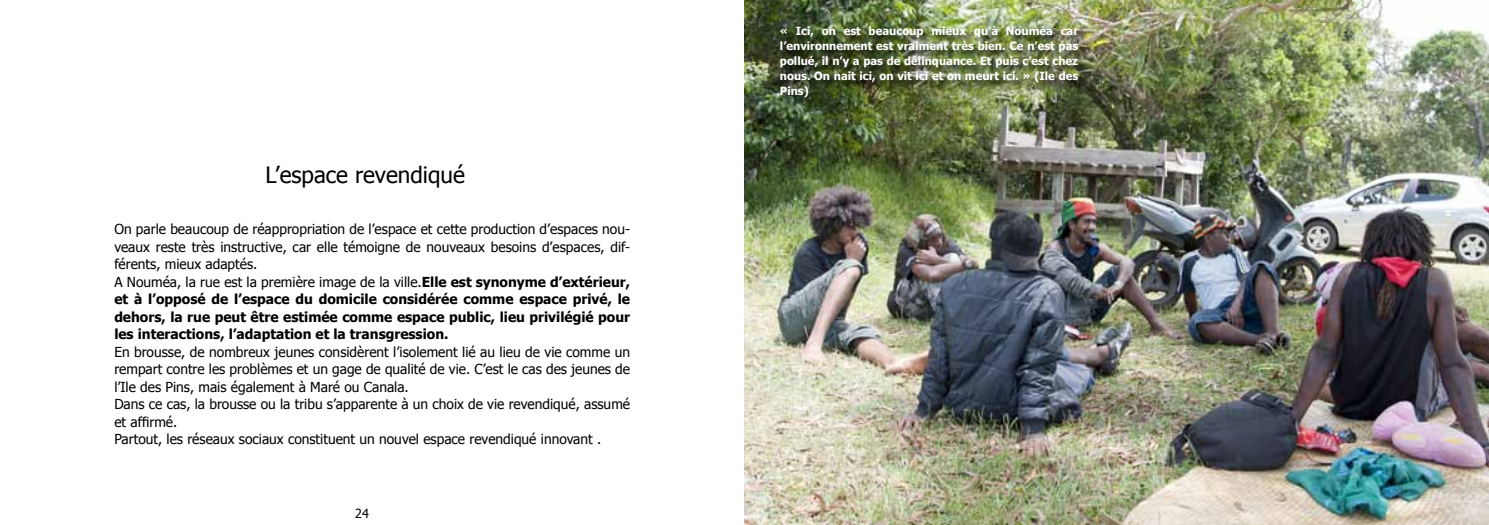
<style>
.page{position:relative;width:1489px;height:525px;background:#fff}
.page>*{position:absolute;margin:0;border:0;box-sizing:border-box;transform-origin:0 0}
.t1{font:22.5px "Tahoma";color:#000}
.t2{font:13.75px/17.5px "Tahoma";color:#000}
.t3{font:12.5px "Tahoma";color:#000}
.t4{font:700 11.25px/15px "Tahoma";color:#fff;text-align:justify}
.s1{font-weight:700}
</style>
<div class="page">
<img style="left:744px;top:0;width:744px;height:524px">
<img style="left:778px;top:23px;width:311px;height:85px">
<h1 class="t1" style="left:265px;top:159px;width:201px">L’espace revendiqué</h1>
<p class="t2" style="left:114px;top:219px;width:517px">On parle beaucoup de réappropriation de l’espace et cette production d’espaces nou&shy;veaux reste très instructive, car elle témoigne de nouveaux besoins d’espaces, dif&shy;férents, mieux adaptés.<br>A Nouméa, la rue est la première image de la ville.<span class="s1">Elle est synonyme d’extérieur, et à l’opposé de l’espace du domicile considérée comme espace privé, le dehors, la rue peut être estimée comme espace public, lieu privilégié pour les interactions, l’adaptation et la transgression.</span></p>
<p class="t2" style="left:114px;top:342px;width:517px">En brousse, de nombreux jeunes considèrent l’isolement lié au lieu de vie comme un rempart contre les problèmes et un gage de qualité de vie. C’est le cas des jeunes de l’Ile des Pins, mais également à Maré ou Canala.<br>Dans ce cas, la brousse ou la tribu s’apparente à un choix de vie revendiqué, assumé et affirmé.<br>Partout, les réseaux sociaux constituent un nouvel espace revendiqué innovant .</p>
<p class="t3" style="left:355px;top:504px;width:15px">24</p>
<p class="t4" style="left:780px;top:22px;width:300px">« Ici, on est beaucoup mieux qu’à Nouméa car l’environnement est vraiment très bien. Ce n’est pas pollué, il n’y a pas de délinquance. Et puis c’est chez nous. On nait ici, on vit ici et on meurt ici. » (Ile des Pins)</p>
</div>
